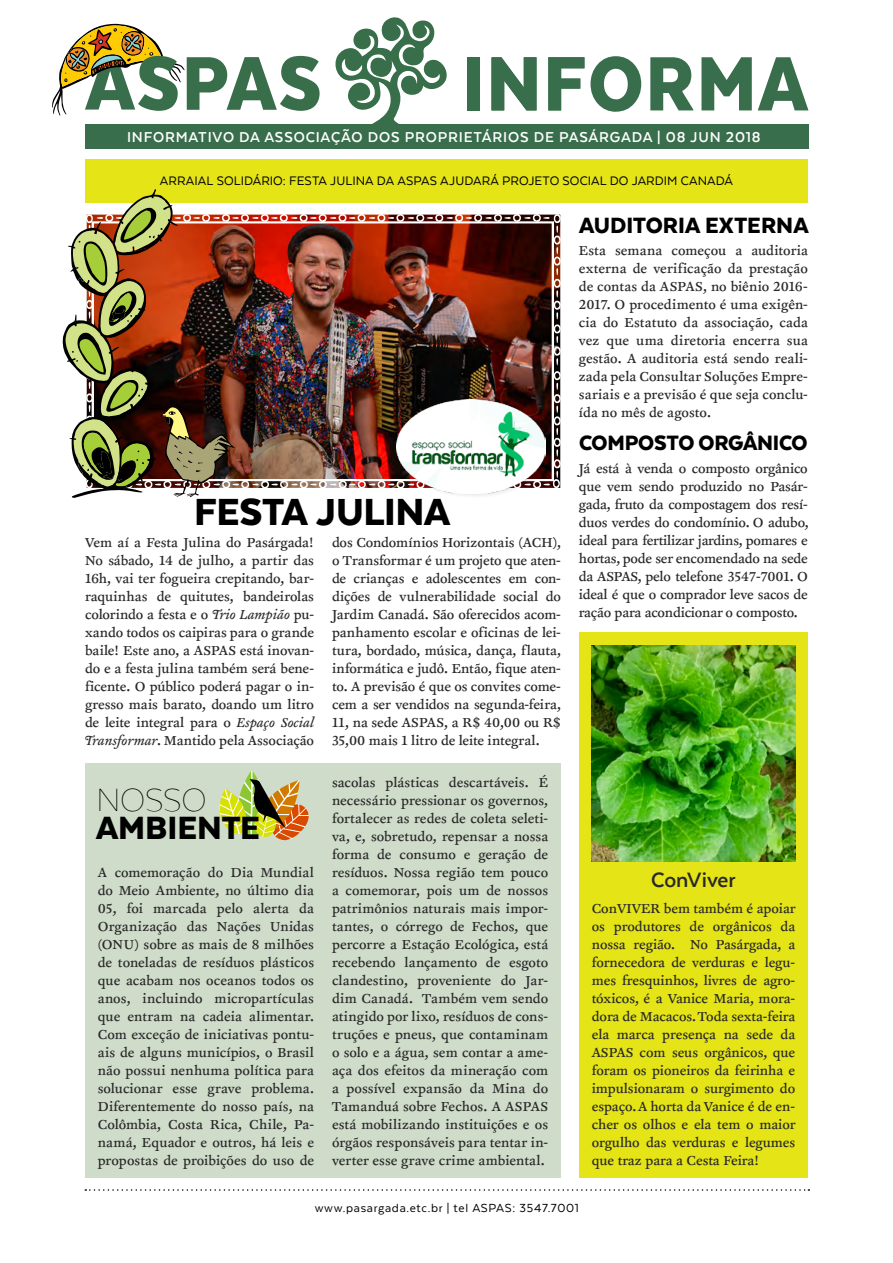
<style>
.page{position:relative;width:893px;height:1263px;background:#fff}
.page>*{position:absolute;margin:0;border:0;box-sizing:border-box;transform-origin:0 0}
.t1{font:900 88.65px "Texta Narrow";letter-spacing:.025em;color:#386e4b}
.t2{font:900 87.75px "Texta Narrow";letter-spacing:.025em;color:#396e4a}
.t3{font:900 43.5px "Texta";letter-spacing:-.01em;color:#000}
.t4{font:900 37.05px "Texta";color:#000}
.t5{font:100 37.05px "Texta";letter-spacing:-.01em;color:#000}
.t6{font:900 25.5px "Texta";color:#000}
.texto_corpo{font:700 24px "Texta";letter-spacing:-.005em;color:#292829}
.t7{font:900 23.85px "Texta";letter-spacing:-.015em;color:#000}
.t8{font:700 16.5px "Texta";letter-spacing:.05em;color:#fff}
.texto_corpo-2{font:15px/18px "Clifford Nine Roman LF";color:#292829;text-align:justify}
.t9{font:14.25px "Texta";letter-spacing:.005em;color:#000}
.t10{font:13.5px "Texta";letter-spacing:.05em;color:#000}
.s1{color:#386e4b}
.s2{font-family:"Clifford Nine";font-style:italic}
</style>
<div class="page">
<div style="left:85px;top:763px;width:476px;height:415px;background:#cfdcca"></div>
<div style="left:85px;top:159px;width:723px;height:44px;background:#e4e417"></div>
<div style="left:85px;top:124px;width:723px;height:25px;background:#386e4b"></div>
<svg style="left:335px;top:17px;width:112px;height:107px"></svg>
<svg style="left:85px;top:1189px;width:724px;height:2px"></svg>
<svg style="left:219px;top:771px;width:90px;height:70px"></svg>
<svg style="left:52px;top:24px;width:133px;height:92px"></svg>
<img style="left:62px;top:189px;width:499px;height:309px">
<div style="left:579px;top:632px;width:229px;height:546px;background:#e4e417"></div>
<img style="left:592px;top:645px;width:203px;height:216px">
<p class="t2" style="left:86px;top:38px;width:237px"><span class="s1">A</span>SPAS</p>
<p class="t1" style="left:462px;top:38px;width:347px">INFORMA</p>
<p class="t8" style="left:127px;top:129px;width:635px">INFORMATIVO DA ASSOCIAÇÃO DOS PROPRIETÁRIOS DE PASÁRGADA | 08 JUN 2018</p>
<p class="t9" style="left:160px;top:174px;width:575px">ARRAIAL SOLIDÁRIO: FESTA JULINA DA ASPAS AJUDARÁ PROJETO SOCIAL DO JARDIM CANADÁ</p>
<p class="t6" style="left:579px;top:212px;width:231px">AUDITORIA EXTERNA</p>
<p class="t3" style="left:194px;top:489px;width:258px">FESTA JULINA</p>
<p class="texto_corpo-2" style="left:85px;top:534px;width:230px">Vem aí a Festa Julina do Pasárgada!<br>No sábado, 14 de julho, a partir das 16h, vai ter fogueira crepitando, bar&shy;raquinhas de quitutes, bandeirolas colorindo a festa e o <span class="s2">Trio Lampião</span> pu&shy;xando todos os caipiras para o grande baile! Este ano, a ASPAS está inovan&shy;do e a festa julina também será bene&shy;ficente. O público poderá pagar o in&shy;gresso mais barato, doando um litro de leite integral para o <span class="s2">Espaço Social Transformar</span>. Mantido pela Associação</p>
<p class="texto_corpo-2" style="left:332px;top:534px;width:230px">dos Condomínios Horizontais (ACH), o Transformar é um projeto que aten&shy;de crianças e adolescentes em con&shy;dições de vulnerabilidade social do Jardim Canadá. São oferecidos acom&shy;panhamento escolar e oficinas de lei&shy;tura, bordado, música, dança, flauta, informática e judô. Então, fique aten&shy;to. A previsão é que os convites come&shy;cem a ser vendidos na segunda-feira, 11, na sede ASPAS, a R$ 40,00 ou R$ 35,00 mais 1 litro de leite integral.</p>
<p class="t5" style="left:96px;top:780px;width:112px">NOSSO</p>
<p class="t4" style="left:96px;top:809px;width:165px">AMBIENTE</p>
<p class="texto_corpo-2" style="left:98px;top:864px;width:218px">A comemoração do Dia Mundial do Meio Ambiente, no último dia 05, foi marcada pelo alerta da Organização das Nações Unidas (ONU) sobre as mais de 8 milhões de toneladas de resíduos plásticos que acabam nos oceanos todos os anos, incluindo micropartículas que entram na cadeia alimentar.<br>Com exceção de iniciativas pontu&shy;ais de alguns municípios, o Brasil não possui nenhuma política para solucionar esse grave problema.<br>Diferentemente do nosso país, na Colômbia, Costa Rica, Chile, Pa&shy;namá, Equador e outros, há leis e propostas de proibições do uso de</p>
<p class="texto_corpo-2" style="left:332px;top:774px;width:218px">sacolas plásticas descartáveis. É necessário pressionar os governos, fortalecer as redes de coleta seleti&shy;va, e, sobretudo, repensar a nossa forma de consumo e geração de resíduos. Nossa região tem pouco a comemorar, pois um de nossos patrimônios naturais mais impor&shy;tantes, o córrego de Fechos, que percorre a Estação Ecológica, está recebendo lançamento de esgoto clandestino, proveniente do Jar&shy;dim Canadá. Também vem sendo atingido por lixo, resíduos de cons&shy;truções e pneus, que contaminam o solo e a água, sem contar a ame&shy;aça dos efeitos da mineração com a possível expansão da Mina do Tamanduá sobre Fechos. A ASPAS está mobilizando instituições e os órgãos responsáveis para tentar in&shy;verter esse grave crime ambiental.</p>
<p class="texto_corpo-2" style="left:579px;top:242px;width:231px">Esta semana começou a auditoria externa de verificação da prestação de contas da ASPAS, no biênio 2016- 2017. O procedimento é uma exigên&shy;cia do Estatuto da associação, cada vez que uma diretoria encerra sua gestão. A auditoria está sendo reali&shy;zada pela Consultar Soluções Empre&shy;sariais e a previsão é que seja conclu&shy;ída no mês de agosto.</p>
<p class="t7" style="left:579px;top:431px;width:230px">COMPOSTO ORGÂNICO</p>
<p class="texto_corpo-2" style="left:579px;top:460px;width:231px">Já está à venda o composto orgânico que vem sendo produzido no Pasár&shy;gada, fruto da compostagem dos resí&shy;duos verdes do condomínio. O adubo, ideal para fertilizar jardins, pomares e hortas, pode ser encomendado na sede da ASPAS, pelo telefone 3547-7001. O ideal é que o comprador leve sacos de ração para acondicionar o composto.</p>
<p class="texto_corpo" style="left:651px;top:867px;width:86px">ConViver</p>
<p class="texto_corpo-2" style="left:592px;top:900px;width:205px">ConVIVER bem também é apoiar os produtores de orgânicos da nossa região. No Pasárgada, a fornecedora de verduras e legu&shy;mes fresquinhos, livres de agro&shy;tóxicos, é a Vanice Maria, mora&shy;dora de Macacos. Toda sexta-feira ela marca presença na sede da ASPAS com seus orgânicos, que foram os pioneiros da feirinha e impulsionaram o surgimento do espaço. A horta da Vanice é de en&shy;cher os olhos e ela tem o maior orgulho das verduras e legumes que traz para a Cesta Feira!</p>
<p class="t10" style="left:315px;top:1201px;width:266px">www.pasargada.etc.br | tel ASPAS: 3547.7001</p>
</div>
